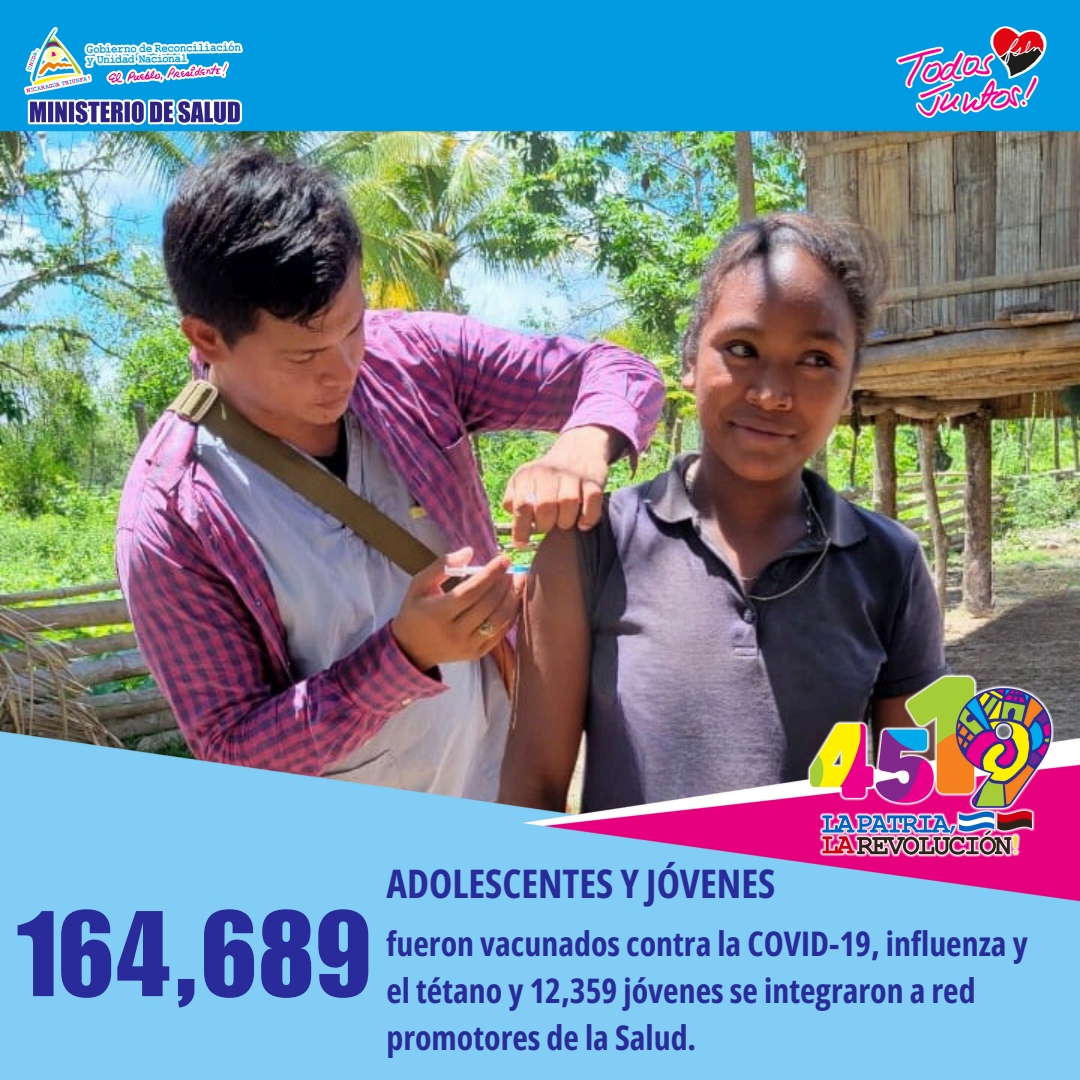
<style>
.page{position:relative;width:1080px;height:1080px;background:#fff}
.page>*{position:absolute;margin:0;border:0;box-sizing:border-box;transform-origin:0 0}
.t1{font:119.1px "Impact LT Std";color:#282b99}
.t2{font:700 39.3px "Open Sans Condensed";color:#282b99}
.t3{font:700 33.9px/46.8px "Open Sans Condensed";color:#282b99}
</style>
<div class="page">
<img style="left:0;top:0;width:1080px;height:1080px">
<img style="left:805px;top:672px;width:256px;height:189px">
<img style="left:25px;top:28px;width:218px;height:104px">
<img style="left:890px;top:10px;width:172px;height:118px">
<p class="t1" style="left:14px;top:911px;width:360px">164,689</p>
<h1 class="t2" style="left:386px;top:856px;width:390px">ADOLESCENTES Y JÓVENES</h1>
<h2 class="t3" style="left:386px;top:919px;width:643px">fueron vacunados contra la COVID-19, influenza y el tétano y 12,359 jóvenes se integraron a red promotores de la Salud.</h2>
</div>
